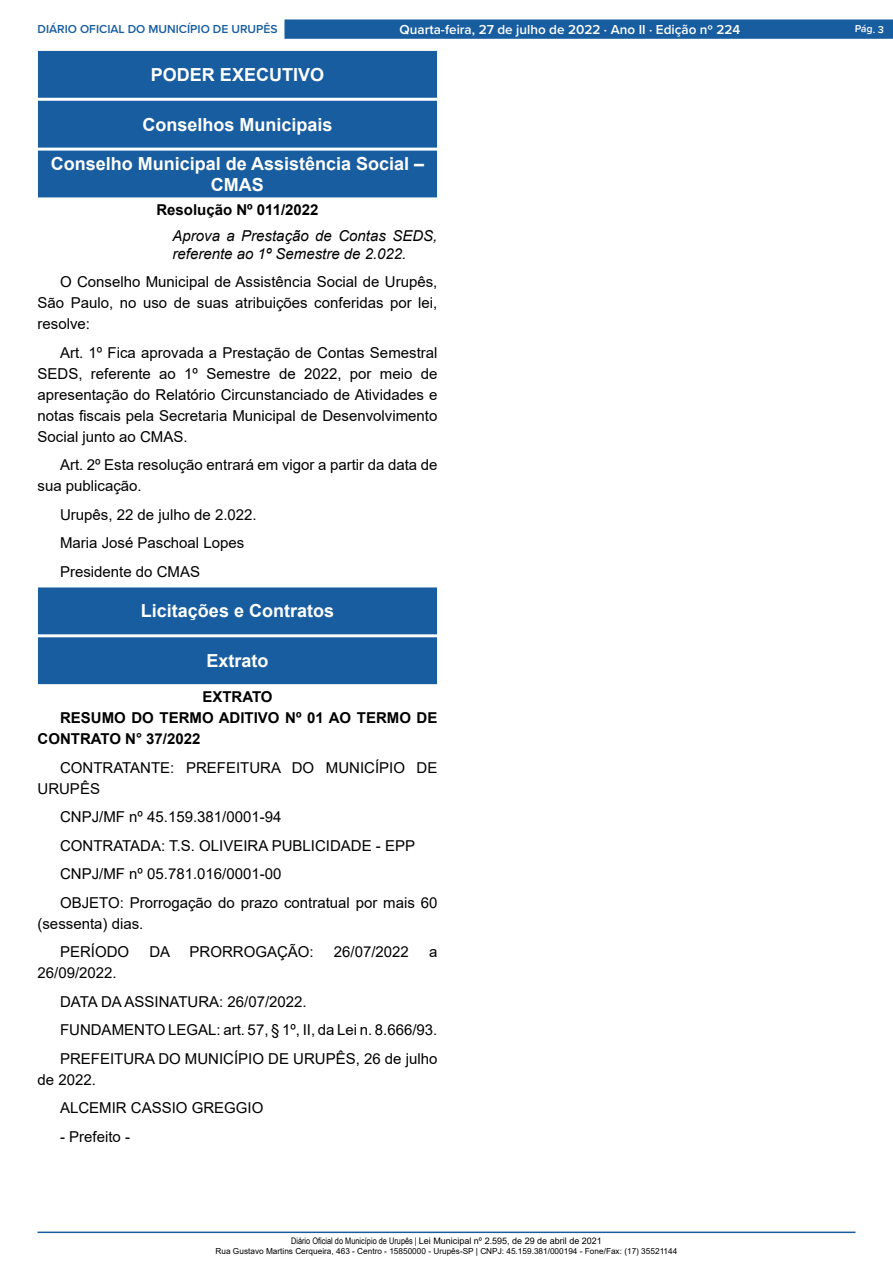
<style>
.page{position:relative;width:893px;height:1263px;background:#fff}
.page>*{position:absolute;margin:0;border:0;box-sizing:border-box;transform-origin:0 0}
.t1{font:700 18px/21.6px "Arial";color:#fff;text-align:center}
._2_-_Corpo{font:15px/21px "Arial";color:#000}
._3_-_Ementa{font:italic 15px/18px "Arial";color:#000}
._6_-_Corpo_Negrito{font:700 15px/21px "Arial";color:#000}
._1_-_Cabeçalho{font:700 15px "Arial";color:#000}
.t2{font:600 13.5px "Proxima Nova";color:#fff}
.t3{font:600 12px "Proxima Nova";color:#185da0}
.t4{font:600 10.5px "Proxima Nova";color:#fff}
.t5{font:9px "Arial";color:#000}
.t6{font:8.25px "Arial";color:#000}
.s1{font-family:"Arial Narrow"}
</style>
<div class="page">
<hr style="left:38px;top:1231px;width:817px;height:2px;background:#185da0">
<div style="left:284px;top:19px;width:609px;height:20px;background:#185da0;border:1px solid #185da0"></div>
<div style="left:39px;top:51px;width:397px;height:46px;background:#185da0"></div>
<div style="left:38px;top:51px;width:399px;height:47px;border:1px solid #185da0"></div>
<div style="left:39px;top:101px;width:397px;height:46px;background:#185da0"></div>
<div style="left:38px;top:101px;width:399px;height:47px;border:1px solid #185da0"></div>
<div style="left:39px;top:151px;width:397px;height:46px;background:#185da0"></div>
<div style="left:39px;top:588px;width:397px;height:46px;background:#185da0"></div>
<div style="left:38px;top:587px;width:399px;height:47px;border:1px solid #185da0"></div>
<div style="left:39px;top:638px;width:397px;height:46px;background:#185da0"></div>
<div style="left:38px;top:637px;width:399px;height:47px;border:1px solid #185da0"></div>
<p class="t3" style="left:38px;top:20px;width:242px">DIÁRIO OFICIAL DO MUNICÍPIO DE URUPÊS</p>
<p class="t2" style="left:400px;top:19px;width:342px">Quarta-feira, 27 de julho de 2022 ⋅ Ano II ⋅ Edição nº 224</p>
<p class="t4" style="left:855px;top:21px;width:31px;rotate:2deg">Pág. 3</p>
<p class="t1" style="left:151px;top:64px;width:175px">PODER EXECUTIVO</p>
<p class="t1" style="left:142px;top:114px;width:192px">Conselhos Municipais</p>
<p class="t1" style="left:51px;top:153px;width:375px">Conselho Municipal de Assistência Social –<br>CMAS</p>
<p class="_1_-_Cabeçalho" style="left:156px;top:200px;width:164px">Resolução Nº 011/2022</p>
<p class="_3_-_Ementa" style="left:172px;top:227px;width:266px">Aprova a Prestação de Contas SEDS, referente ao 1º Semestre de 2.022.</p>
<p class="_2_-_Corpo" style="left:38px;top:272px;width:401px;text-align:justify;text-indent:22px">O Conselho Municipal de Assistência Social de Urupês, São Paulo, no uso de suas atribuições conferidas por lei, resolve:</p>
<p class="_2_-_Corpo" style="left:38px;top:342px;width:401px;text-align:justify;text-indent:22px">Art. 1º Fica aprovada a Prestação de Contas Semestral SEDS, referente ao 1º Semestre de 2022, por meio de apresentação do Relatório Circunstanciado de Atividades e notas fiscais pela Secretaria Municipal de Desenvolvimento Social junto ao CMAS.</p>
<p class="_2_-_Corpo" style="left:38px;top:455px;width:401px;text-indent:22px">Art. 2º Esta resolução entrará em vigor a partir da data de sua publicação.</p>
<p class="_2_-_Corpo" style="left:60px;top:504px;width:198px">Urupês, 22 de julho de 2.022.</p>
<p class="_2_-_Corpo" style="left:60px;top:533px;width:186px">Maria José Paschoal Lopes</p>
<p class="_2_-_Corpo" style="left:60px;top:561px;width:142px">Presidente do CMAS</p>
<p class="t1" style="left:141px;top:600px;width:195px">Licitações e Contratos</p>
<p class="t1" style="left:206px;top:650px;width:64px">Extrato</p>
<p class="_1_-_Cabeçalho" style="left:202px;top:686px;width:72px">EXTRATO</p>
<p class="_6_-_Corpo_Negrito" style="left:38px;top:707px;width:401px;text-indent:22px">RESUMO DO TERMO ADITIVO Nº 01 AO TERMO DE<br>CONTRATO N° 37/2022</p>
<p class="_2_-_Corpo" style="left:38px;top:757px;width:401px;text-indent:22px">CONTRATANTE: PREFEITURA DO MUNICÍPIO DE<br>URUPÊS</p>
<p class="_2_-_Corpo" style="left:60px;top:806px;width:223px">CNPJ/MF nº 45.159.381/0001-94</p>
<p class="_2_-_Corpo" style="left:60px;top:835px;width:357px">CONTRATADA: T.S. OLIVEIRA PUBLICIDADE - EPP</p>
<p class="_2_-_Corpo" style="left:60px;top:863px;width:223px">CNPJ/MF nº 05.781.016/0001-00</p>
<p class="_2_-_Corpo" style="left:38px;top:892px;width:401px;text-indent:22px">OBJETO: Prorrogação do prazo contratual por mais 60 (sessenta) dias.</p>
<p class="_2_-_Corpo" style="left:60px;top:941px;width:71px">PERÍODO</p>
<p class="_2_-_Corpo" style="left:149px;top:941px;width:22px">DA</p>
<p class="_2_-_Corpo" style="left:190px;top:941px;width:126px">PRORROGAÇÃO:</p>
<p class="_2_-_Corpo" style="left:334px;top:941px;width:77px">26/07/2022</p>
<p class="_2_-_Corpo" style="left:429px;top:941px;width:10px">a</p>
<p class="_2_-_Corpo" style="left:38px;top:962px;width:81px">26/09/2022.</p>
<p class="_2_-_Corpo" style="left:60px;top:991px;width:248px">DATA DA ASSINATURA: 26/07/2022.</p>
<p class="_2_-_Corpo" style="left:60px;top:1019px;width:379px">FUNDAMENTO LEGAL: art. 57, § 1º, II, da Lei n. 8.666/93.</p>
<p class="_2_-_Corpo" style="left:38px;top:1048px;width:401px;text-indent:22px">PREFEITURA DO MUNICÍPIO DE URUPÊS, 26 de julho de 2022.</p>
<p class="_2_-_Corpo" style="left:60px;top:1097px;width:205px">ALCEMIR CASSIO GREGGIO</p>
<p class="_2_-_Corpo" style="left:60px;top:1126px;width:72px">- Prefeito -</p>
<p class="t5" style="left:291px;top:1235px;width:312px"><span class="s1">Diário Oficial do Município de Urupês |</span> Lei Municipal nº 2.595, de 29 de abril de 2021</p>
<p class="t6" style="left:216px;top:1245px;width:463px">Rua Gustavo Martins Cerqueira, 463 - Centro - 15850000 - Urupês-SP | CNPJ: 45.159.381/000194 - Fone/Fax: (17) 35521144</p>
</div>
